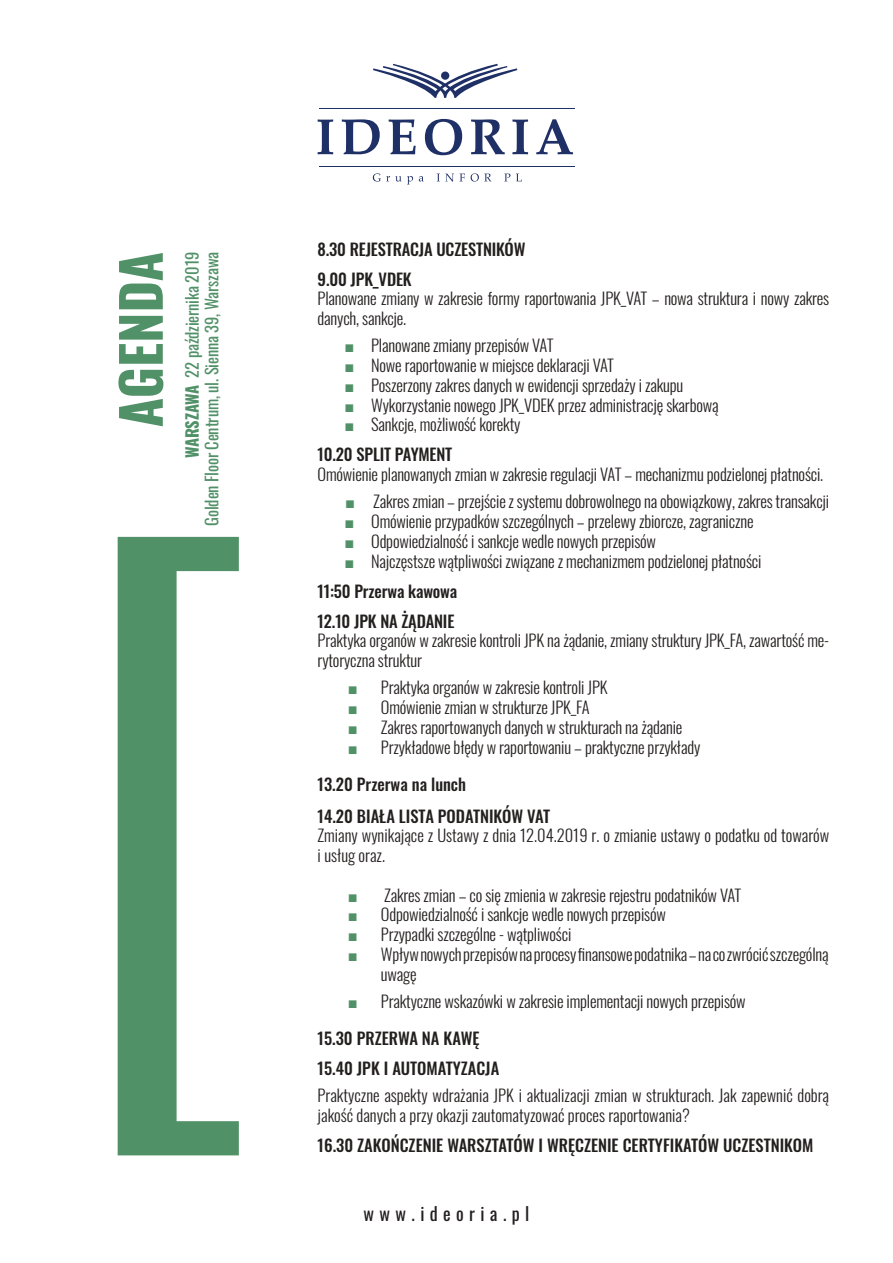
<style>
.page{position:relative;width:893px;height:1263px;background:#fff}
.page>*{position:absolute;margin:0;border:0;box-sizing:border-box;transform-origin:0 0}
.t1{font:700 54px "Oswald";color:#519168}
.t2{font:18px "Oswald";letter-spacing:.3em;color:#241f1f}
.t3{font:300 16.5px/19.8px "Oswald";letter-spacing:-.01em;color:#241f1f}
.t4{font:500 16.5px/30px "Oswald";color:#241f1f}
.t5{font:16.5px/19.8px "Oswald";letter-spacing:-.01em;color:#519168;text-align:right}
.s1{font-weight:700}
.s2{font-family:"Arial";font-weight:400;color:#519168}
.s3{font-weight:500}
</style>
<div class="page">
<svg style="left:373px;top:64px;width:144px;height:34px"></svg>
<div style="left:441px;top:72px;width:8px;height:8px;background:#1f3066;border-radius:50%"></div>
<svg style="left:318px;top:119px;width:15px;height:35px"></svg>
<svg style="left:342px;top:119px;width:38px;height:35px"></svg>
<svg style="left:389px;top:119px;width:27px;height:35px"></svg>
<svg style="left:425px;top:119px;width:37px;height:36px"></svg>
<svg style="left:471px;top:119px;width:34px;height:35px"></svg>
<svg style="left:512px;top:119px;width:16px;height:35px"></svg>
<svg style="left:536px;top:119px;width:37px;height:35px"></svg>
<hr style="left:319px;top:166px;width:256px;height:1px;background:#1f3066">
<hr style="left:319px;top:108px;width:256px;height:1px;background:#1f3066">
<svg style="left:373px;top:173px;width:40px;height:11px"></svg>
<svg style="left:419px;top:176px;width:4px;height:5px"></svg>
<svg style="left:437px;top:174px;width:28px;height:8px"></svg>
<svg style="left:471px;top:173px;width:20px;height:9px"></svg>
<svg style="left:505px;top:174px;width:5px;height:7px"></svg>
<svg style="left:516px;top:174px;width:6px;height:7px"></svg>
<svg style="left:118px;top:537px;width:121px;height:618px;fill:#519168"></svg>
<h1 class="t1" style="left:113px;top:427px;width:177px;rotate:-90deg">AGENDA</h1>
<p class="t5" style="left:181px;top:526px;width:275px;rotate:-90deg"><span class="s1">WARSZAWA</span> 22 października 2019<br>Golden Floor Centrum, ul. Sienna 39, Warszawa</p>
<p class="t4" style="left:318px;top:235px;width:209px">8.30 REJESTRACJA UCZESTNIKÓW<br>9.00 JPK_VDEK</p>
<p class="t3" style="left:318px;top:287px;width:513px">Planowane zmiany w zakresie formy raportowania JPK_VAT – nowa struktura i nowy zakres danych, sankcje.</p>
<p class="t3" style="left:345px;top:334px;width:210px"><span class="s2">■</span> Planowane zmiany przepisów VAT</p>
<p class="t3" style="left:345px;top:354px;width:271px"><span class="s2">■</span> Nowe raportowanie w miejsce deklaracji VAT</p>
<p class="t3" style="left:345px;top:373px;width:340px"><span class="s2">■</span> Poszerzony zakres danych w ewidencji sprzedaży i zakupu</p>
<p class="t3" style="left:345px;top:393px;width:376px"><span class="s2">■</span> Wykorzystanie nowego JPK_VDEK przez administrację skarbową</p>
<p class="t3" style="left:318px;top:408px;width:204px;line-height:30px;text-indent:27px"><span class="s2">■</span> Sankcje, możliwość korekty<br><span class="s3">10.20 SPLIT PAYMENT</span></p>
<p class="t3" style="left:318px;top:463px;width:507px">Omówienie planowanych zmian w zakresie regulacji VAT – mechanizmu podzielonej płatności.</p>
<p class="t3" style="left:345px;top:490px;width:485px"><span class="s2">■</span> Zakres zmian – przejście z systemu dobrowolnego na obowiązkowy, zakres transakcji</p>
<p class="t3" style="left:345px;top:510px;width:410px"><span class="s2">■</span> Omówienie przypadków szczególnych – przelewy zbiorcze, zagraniczne</p>
<p class="t3" style="left:345px;top:529px;width:313px"><span class="s2">■</span> Odpowiedzialność i sankcje wedle nowych przepisów</p>
<p class="t3" style="left:318px;top:544px;width:445px;line-height:30px;text-indent:27px"><span class="s2">■</span> Najczęstsze wątpliwości związane z mechanizmem podzielonej płatności<br><span class="s3">11:50 Przerwa kawowa<br>12.10 JPK NA ŻĄDANIE</span></p>
<p class="t3" style="left:318px;top:629px;width:513px">Praktyka organów w zakresie kontroli JPK na żądanie, zmiany struktury JPK_FA, zawartość me&shy;rytoryczna struktur</p>
<p class="t3" style="left:348px;top:676px;width:261px"><span class="s2">■</span> Praktyka organów w zakresie kontroli JPK</p>
<p class="t3" style="left:348px;top:696px;width:243px"><span class="s2">■</span> Omówienie zmian w strukturze JPK_FA</p>
<p class="t3" style="left:348px;top:715px;width:336px"><span class="s2">■</span> Zakres raportowanych danych w strukturach na żądanie</p>
<p class="t3" style="left:348px;top:735px;width:354px"><span class="s2">■</span> Przykładowe błędy w raportowaniu – praktyczne przykłady</p>
<p class="t4" style="left:318px;top:770px;width:234px;line-height:31.5px">13.20 Przerwa na lunch<br>14.20 BIAŁA LISTA PODATNIKÓW VAT</p>
<p class="t3" style="left:318px;top:824px;width:513px">Zmiany wynikające z Ustawy z dnia 12.04.2019 r. o zmianie ustawy o podatku od towarów i usług oraz.</p>
<p class="t3" style="left:348px;top:883px;width:395px"><span class="s2">■</span> Zakres zmian – co się zmienia w zakresie rejestru podatników VAT</p>
<p class="t3" style="left:348px;top:903px;width:319px"><span class="s2">■</span> Odpowiedzialność i sankcje wedle nowych przepisów</p>
<p class="t3" style="left:348px;top:923px;width:225px"><span class="s2">■</span> Przypadki szczególne - wątpliwości</p>
<p class="t3" style="left:381px;top:942px;width:449px;text-indent:-33px"><span class="s2">■</span> Wpływ nowych przepisów na procesy finansowe podatnika – na co zwrócić szczególną uwagę</p>
<p class="t3" style="left:348px;top:989px;width:399px"><span class="s2">■</span> Praktyczne wskazówki w zakresie implementacji nowych przepisów</p>
<p class="t4" style="left:318px;top:1024px;width:183px">15.30 PRZERWA NA KAWĘ<br>15.40 JPK I AUTOMATYZACJA</p>
<p class="t3" style="left:318px;top:1084px;width:513px">Praktyczne aspekty wdrażania JPK i aktualizacji zmian w strukturach. Jak zapewnić dobrą jakość danych a przy okazji zautomatyzować proces raportowania?</p>
<p class="t4" style="left:318px;top:1131px;width:497px">16.30 ZAKOŃCZENIE WARSZTATÓW I WRĘCZENIE CERTYFIKATÓW UCZESTNIKOM</p>
<p class="t2" style="left:364px;top:1197px;width:167px">www.ideoria.pl</p>
</div>
